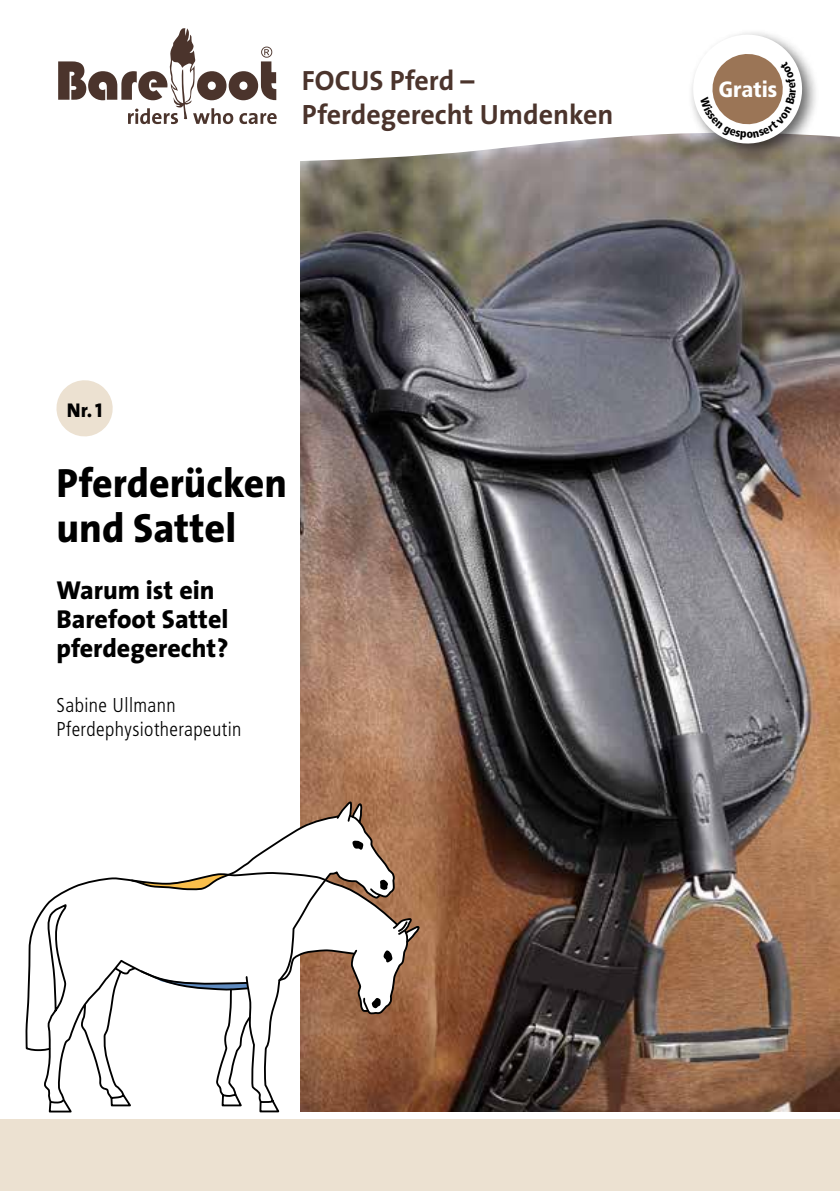
<style>
.page{position:relative;width:840px;height:1191px;background:#fff}
.page>*{position:absolute;margin:0;border:0;box-sizing:border-box;transform-origin:0 0}
.t1{font:800 41px/45px "The Sans";color:#000}
.t2{font:700 28px/34px "The Sans";color:#4b342c}
.t3{font:800 26px/29px "The Sans";color:#000}
.t4{font:900 condensed 22px "Frutiger";color:#fff}
.t5{font:300 condensed 20px/24px "Frutiger";letter-spacing:.02em;color:#000}
.t6{font:800 20px "The Sans";color:#000}
.s1{font-family:"The Sans Extra Bold Caps";font-weight:400}
</style>
<div class="page">
<img style="left:0;top:72px;width:839px;height:1119px">
<svg style="left:26px;top:800px;width:395px;height:313px"></svg>
<svg style="left:58px;top:28px;width:218px;height:96px"></svg>
<div style="left:686px;top:29px;width:133px;height:132px;background:#000;opacity:.6"></div>
<svg style="left:53px;top:376px;width:63px;height:64px"></svg>
<svg style="left:685px;top:29px;width:123px;height:122px"></svg>
<p class="t2" style="left:302px;top:63px;width:313px">FOCUS Pferd –<br>Pferdegerecht Umdenken</p>
<p class="t4" style="left:718px;top:76px;width:60px">Gratis</p>
<p class="t6" style="left:67px;top:393px;width:37px">Nr.<span class="s1">1</span></p>
<h1 class="t1" style="left:56px;top:459px;width:232px">Pferderücken und Sattel</h1>
<p class="t3" style="left:56px;top:575px;width:174px">Warum ist ein<br>Barefoot Sattel pferdegerecht?</p>
<p class="t5" style="left:56px;top:693px;width:186px">Sabine Ullmann<br>Pferdephysiotherapeutin</p>
</div>
